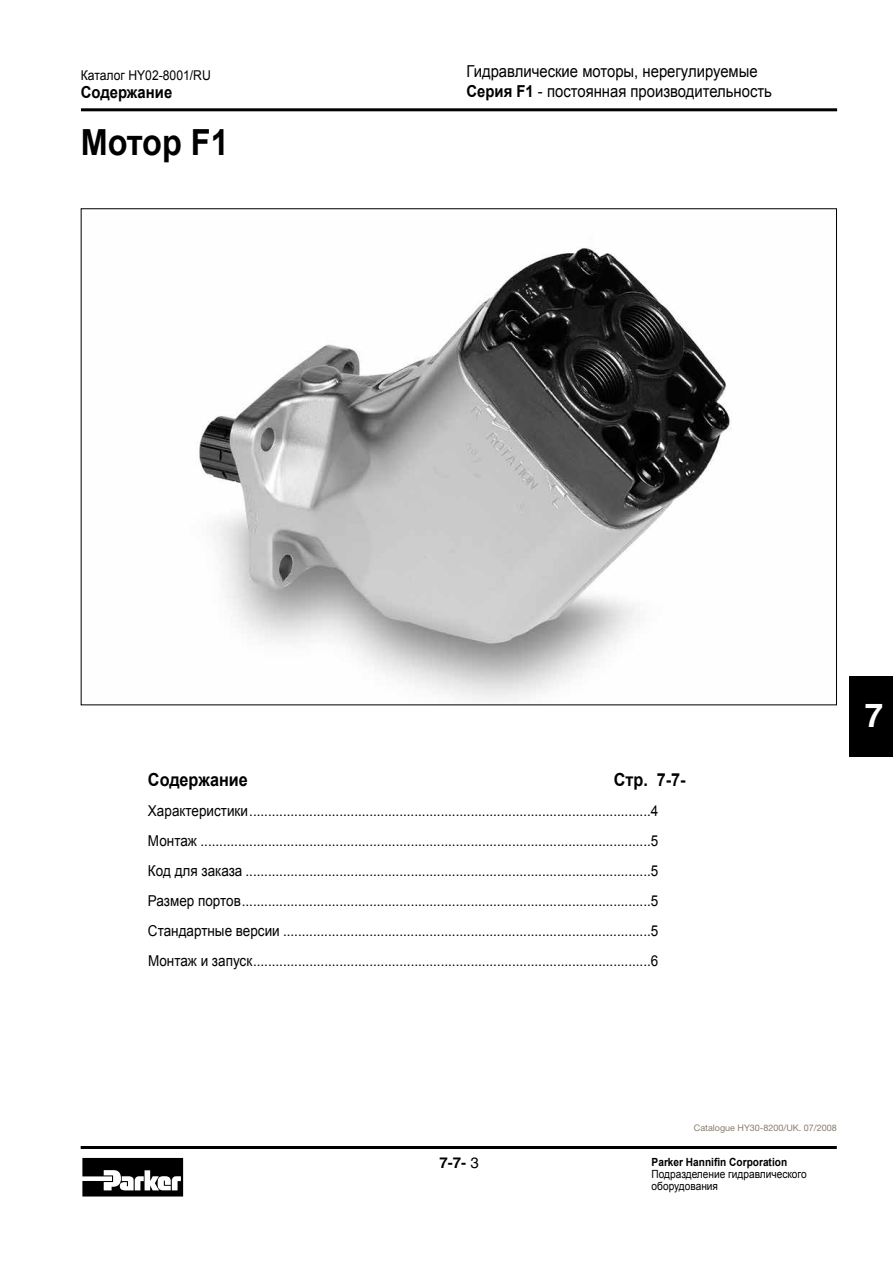
<style>
.page{position:relative;width:893px;height:1263px;background:#fff}
.page>*{position:absolute;margin:0;border:0;box-sizing:border-box;transform-origin:0 0}
.t1{font:700 36px "Arial";color:#000;scale:.9 1}
.t2{font:700 33px "Helvetica";color:#fff}
.t3{font:700 18px "Arial";color:#000;scale:.9 1}
.t4{font:16.5px "Arial";color:#000;scale:.9 1}
.t5{font:700 16.5px "Arial";color:#000;scale:.9 1}
.t6{font:15px/30px "Arial";color:#000;text-align:justify;scale:.9 1}
.t7{font:700 15px "Helvetica";color:#000}
.t8{font:13.5px "Arial";color:#000;scale:.9 1}
.t9{font:11.25px/12px "Arial";color:#000;scale:.9 1}
.t10{font:700 11.25px "Arial";color:#000;scale:.9 1}
.t11{font:9px "Helvetica Neue LT Std";color:#887d6c}
.s1{font-weight:700}
.s2{font-weight:400}
</style>
<div class="page">
<hr style="left:81px;top:108px;width:756px;height:3px;background:#000">
<hr style="left:81px;top:1146px;width:756px;height:3px;background:#000">
<div style="left:849px;top:676px;width:44px;height:80px;background:#000"></div>
<img style="left:199px;top:247px;width:533px;height:453px">
<svg style="left:82px;top:1158px;width:101px;height:38px"></svg>
<p class="t8" style="left:81px;top:67px;width:146px">Каталог HY02-8001/RU</p>
<p class="t4" style="left:466px;top:61px;width:325px">Гидравлические моторы, нерегулируемые</p>
<p class="t5" style="left:81px;top:81px;width:103px">Содержание</p>
<p class="t4" style="left:466px;top:80px;width:341px"><span class="s1">Серия F1</span> - постоянная производительность</p>
<h1 class="t1" style="left:81px;top:119px;width:166px">Мотор F1</h1>
<p class="t3" style="left:148px;top:768px;width:112px">Содержание</p>
<p class="t3" style="left:614px;top:768px;width:81px">Стр. 7-7-</p>
<p class="t6" style="left:148px;top:796px;width:568px">Характеристики...........................................................................................................4<br>Монтаж ........................................................................................................................5<br>Код для заказа ............................................................................................................5<br>Размер портов.............................................................................................................5<br>Стандартные версии ..................................................................................................5<br>Монтаж и запуск..........................................................................................................6</p>
<h2 class="t2" style="left:865px;top:695px;width:20px">7</h2>
<p class="t11" style="left:694px;top:1122px;width:145px">Catalogue HY30-8200/UK. 07/2008</p>
<p class="t7" style="left:440px;top:1154px;width:41px">7-7- <span class="s2">3</span></p>
<p class="t10" style="left:652px;top:1154px;width:152px">Parker Hannifin Corporation</p>
<p class="t9" style="left:652px;top:1168px;width:174px">Подразделение гидравлического оборудования</p>
</div>
